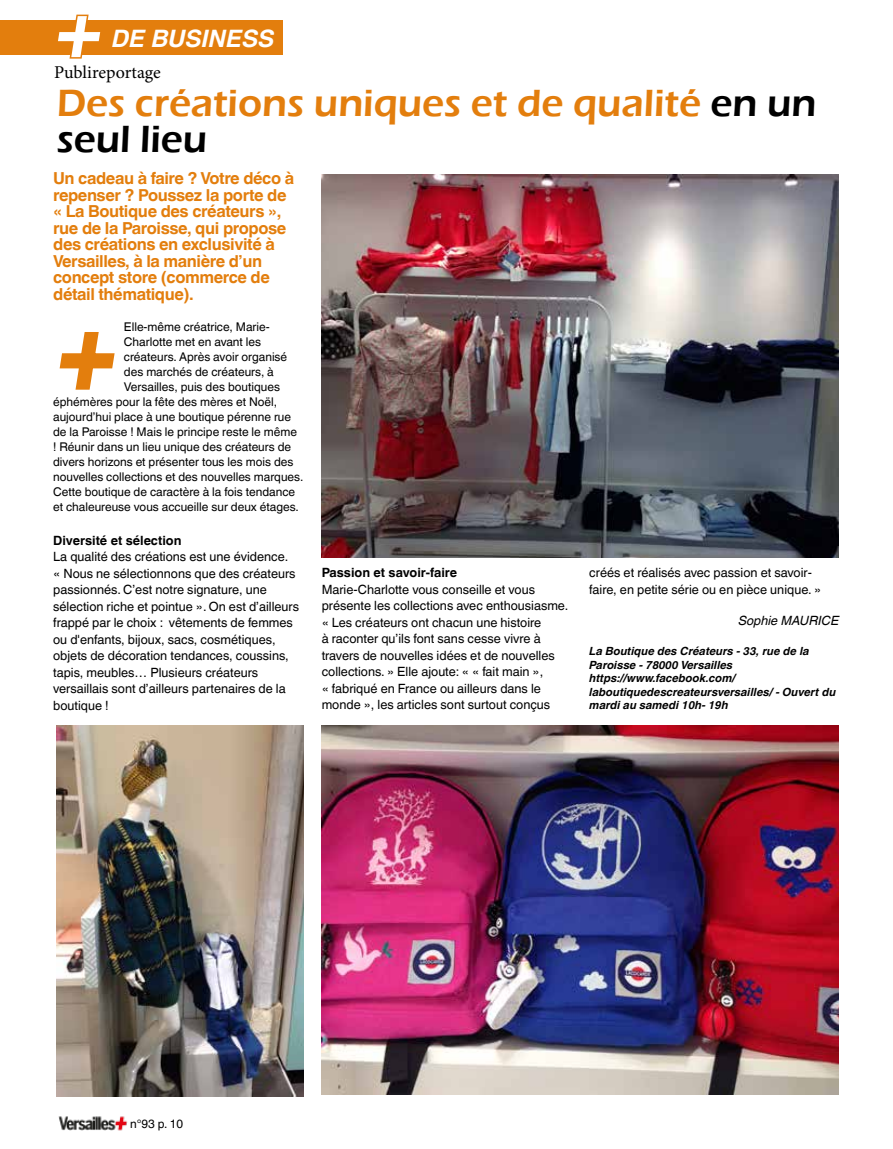
<style>
.page{position:relative;width:893px;height:1149px;background:#fff}
.page>*{position:absolute;margin:0;border:0;box-sizing:border-box;transform-origin:0 0}
.t1{font:italic 700 108px "Helvetica World";color:#e37e0d;scale:.91 1}
.t2{font:italic 700 81px "Helvetica World";color:#fff}
.t3{font:600 39px/36px "Eras ITC";color:#e37e0d}
.t4{font:italic 700 24px "Helvetica World";color:#fff}
.t5{font:18px "Minion Pro";color:#000}
.t6{font:700 16.5px/16.5px "Helvetica World";letter-spacing:-.025em;color:#e37e0d}
.t7{font:12.75px/16.5px "Helvetica World";color:#000}
.t8{font:700 12.75px "Helvetica World";color:#000}
.t9{font:italic 12.75px "Helvetica World";color:#000}
.t10{font:12px "Helvetica World";color:#000}
.t11{font:italic 700 11.25px/13.5px "Helvetica World";color:#000}
.s1{color:#000}
</style>
<div class="page">
<img style="left:58px;top:1116px;width:70px;height:15px">
<div style="left:0;top:20px;width:283px;height:35px;background:#e37e0d"></div>
<svg style="left:69px;top:14px;width:20px;height:45px"></svg>
<svg style="left:59px;top:332px;width:56px;height:58px"></svg>
<img style="left:322px;top:174px;width:517px;height:383px">
<img style="left:57px;top:725px;width:247px;height:370px">
<img style="left:322px;top:725px;width:517px;height:369px">
<h2 class="t2" style="left:52px;top:-18px;width:72px">+</h2>
<h3 class="t4" style="left:112px;top:25px;width:164px">DE BUSINESS</h3>
<h3 class="t5" style="left:54px;top:60px;width:108px">Publireportage</h3>
<h3 class="t3" style="left:57px;top:85px;width:761px">Des créations uniques et de qualité <span class="s1">en un seul lieu</span></h3>
<p class="t6" style="left:53px;top:170px;width:243px">Un cadeau à faire ? Votre déco à repenser ? Poussez la porte de « La Boutique des créateurs », rue de la Paroisse, qui propose des créations en exclusivité à<br>Versailles, à la manière d’un concept store (commerce de détail thématique).</p>
<p class="t10" style="left:124px;top:320px;width:147px">Elle-même créatrice, Marie-</p>
<p class="t10" style="left:124px;top:335px;width:139px">Charlotte met en avant les</p>
<p class="t10" style="left:124px;top:350px;width:165px">créateurs. Après avoir organisé</p>
<p class="t10" style="left:124px;top:365px;width:151px">des marchés de créateurs, à</p>
<p class="t10" style="left:124px;top:380px;width:158px">Versailles, puis des boutiques</p>
<p class="t10" style="left:53px;top:395px;width:226px">éphémères pour la fête des mères et Noël,</p>
<p class="t10" style="left:53px;top:410px;width:239px">aujourd’hui place à une boutique pérenne rue</p>
<p class="t10" style="left:53px;top:425px;width:245px">de la Paroisse ! Mais le principe reste le même</p>
<p class="t10" style="left:53px;top:440px;width:240px">! Réunir dans un lieu unique des créateurs de</p>
<p class="t10" style="left:53px;top:455px;width:242px">divers horizons et présenter tous les mois des</p>
<p class="t10" style="left:53px;top:470px;width:252px">nouvelles collections et des nouvelles marques.</p>
<p class="t10" style="left:53px;top:485px;width:244px">Cette boutique de caractère à la fois tendance</p>
<p class="t10" style="left:53px;top:500px;width:247px">et chaleureuse vous accueille sur deux étages.</p>
<p class="t8" style="left:53px;top:532px;width:130px">Diversité et sélection</p>
<p class="t7" style="left:53px;top:548px;width:247px">La qualité des créations est une évidence.<br>« Nous ne sélectionnons que des créateurs passionnés. C’est notre signature, une sélection riche et pointue ». On est d’ailleurs frappé par le choix : vêtements de femmes ou d'enfants, bijoux, sacs, cosmétiques, objets de décoration tendances, coussins, tapis, meubles… Plusieurs créateurs versaillais sont d’ailleurs partenaires de la boutique !</p>
<h1 class="t1" style="left:54px;top:287px;width:98px">+</h1>
<p class="t7" style="left:589px;top:564px;width:233px">créés et réalisés avec passion et savoir&shy;faire, en petite série ou en pièce unique. »</p>
<p class="t9" style="left:738px;top:613px;width:102px">Sophie MAURICE</p>
<p class="t11" style="left:589px;top:644px;width:248px">La Boutique des Créateurs - 33, rue de la Paroisse - 78000 Versailles https://www.facebook.com/ laboutiquedescreateursversailles/ - Ouvert du mardi au samedi 10h- 19h</p>
<p class="t8" style="left:322px;top:565px;width:137px">Passion et savoir-faire</p>
<p class="t7" style="left:322px;top:581px;width:248px">Marie-Charlotte vous conseille et vous présente les collections avec enthousiasme. « Les créateurs ont chacun une histoire<br>à raconter qu’ils font sans cesse vivre à travers de nouvelles idées et de nouvelles collections. » Elle ajoute: « « fait main »,<br>« fabriqué en France ou ailleurs dans le monde », les articles sont surtout conçus</p>
<p class="t10" style="left:130px;top:1116px;width:54px">n°93 p. 10</p>
</div>
